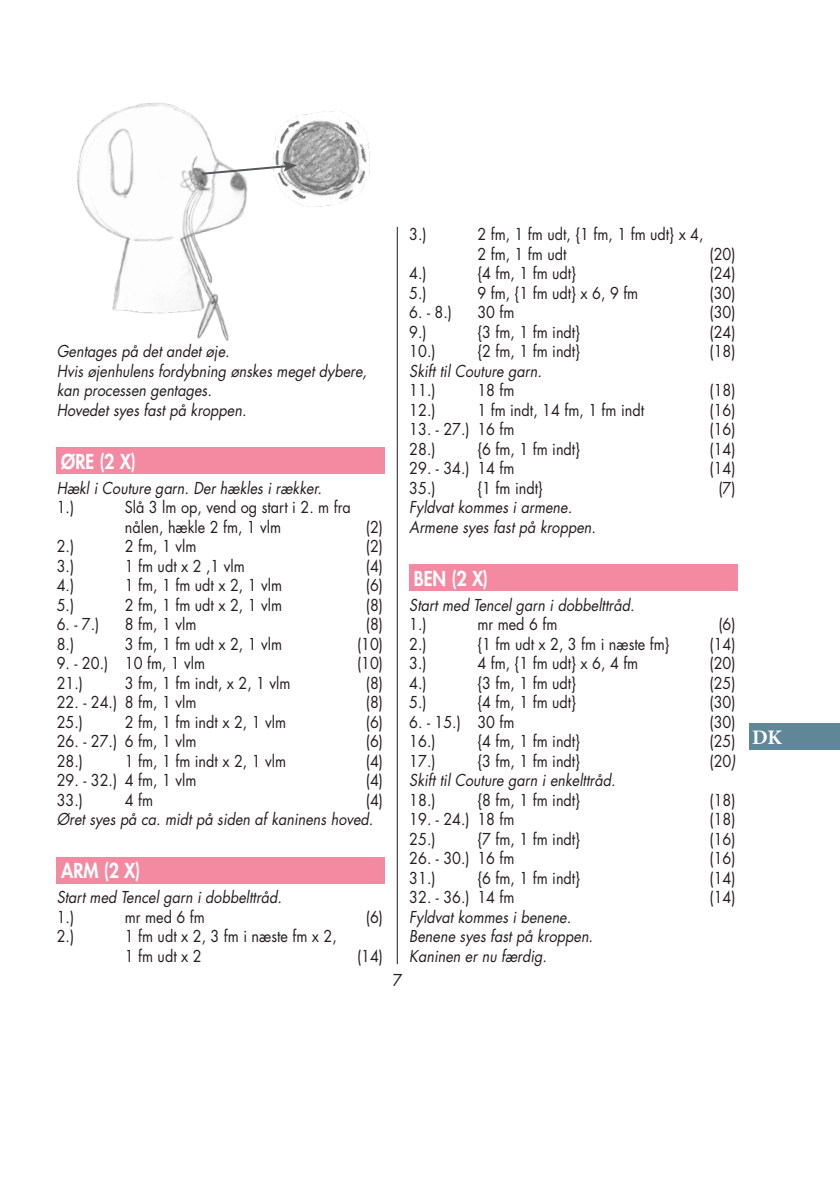
<style>
.page{position:relative;width:840px;height:1191px;background:#fff}
.page>*{position:absolute;margin:0;border:0;box-sizing:border-box;transform-origin:0 0}
.t1{font:700 20.6px "Minion Pro";color:#fff}
.t2{font:800 20px "Futura Std";color:#fff;scale:.9 1}
.t3{font:16px/19.6px "Futura Std";color:#231f20;scale:.9 1}
.t4{font:italic 16px/19.6px "Futura Std";color:#231f20;scale:.9 1}
.t5{font:16px "Futura Std";color:#231f20}
.s1{font-style:italic}
</style>
<div class="page">
<hr style="left:397px;top:227px;width:1px;height:737px;background:#231f20">
<div style="left:748px;top:723px;width:91px;height:27px;background:#5f8798"></div>
<div style="left:57px;top:447px;width:327px;height:27px;background:#f38aa2"></div>
<div style="left:57px;top:857px;width:327px;height:26px;background:#f38aa2"></div>
<div style="left:409px;top:564px;width:328px;height:27px;background:#f38aa2"></div>
<img style="left:77px;top:103px;width:171px;height:238px">
<img style="left:273px;top:111px;width:97px;height:96px">
<svg style="left:200px;top:161px;width:97px;height:15px"></svg>
<p class="t4" style="left:57px;top:341px;width:193px">Gentages på det andet øje.</p>
<p class="t4" style="left:57px;top:361px;width:346px">Hvis øjenhulens fordybning ønskes meget dybere, kan processen gentages.</p>
<p class="t4" style="left:57px;top:400px;width:212px">Hovedet syes fast på kroppen.</p>
<p class="t2" style="left:61px;top:448px;width:84px">ØRE (2 X)</p>
<p class="t4" style="left:57px;top:478px;width:296px">Hækl i Couture garn. Der hækles i rækker.</p>
<p class="t3" style="left:57px;top:497px;width:21px">1.)</p>
<p class="t3" style="left:125px;top:497px;width:252px">Slå 3 lm op, vend og start i 2. m fra nålen, hækle 2 fm, 1 vlm</p>
<p class="t3" style="left:366px;top:517px;width:21px">(2)</p>
<p class="t3" style="left:57px;top:536px;width:21px">2.)</p>
<p class="t3" style="left:125px;top:536px;width:81px">2 fm, 1 vlm</p>
<p class="t3" style="left:366px;top:536px;width:21px">(2)</p>
<p class="t3" style="left:57px;top:556px;width:21px">3.)</p>
<p class="t3" style="left:125px;top:556px;width:135px">1 fm udt x 2 ,1 vlm</p>
<p class="t3" style="left:366px;top:556px;width:21px">(4)</p>
<p class="t3" style="left:57px;top:575px;width:21px">4.)</p>
<p class="t3" style="left:125px;top:575px;width:176px">1 fm, 1 fm udt x 2, 1 vlm</p>
<p class="t3" style="left:366px;top:575px;width:21px">(6)</p>
<p class="t3" style="left:57px;top:595px;width:21px">5.)</p>
<p class="t3" style="left:125px;top:595px;width:176px">2 fm, 1 fm udt x 2, 1 vlm</p>
<p class="t3" style="left:366px;top:595px;width:21px">(8)</p>
<p class="t3" style="left:57px;top:614px;width:49px">6. - 7.)</p>
<p class="t3" style="left:125px;top:614px;width:81px">8 fm, 1 vlm</p>
<p class="t3" style="left:366px;top:614px;width:21px">(8)</p>
<p class="t3" style="left:57px;top:634px;width:21px">8.)</p>
<p class="t3" style="left:125px;top:634px;width:176px">3 fm, 1 fm udt x 2, 1 vlm</p>
<p class="t3" style="left:357px;top:634px;width:30px">(10)</p>
<p class="t3" style="left:57px;top:653px;width:166px">9. - 20.) 10 fm, 1 vlm</p>
<p class="t3" style="left:357px;top:653px;width:30px">(10)</p>
<p class="t3" style="left:57px;top:673px;width:31px">21.)</p>
<p class="t3" style="left:125px;top:673px;width:185px">3 fm, 1 fm indt, x 2, 1 vlm</p>
<p class="t3" style="left:366px;top:673px;width:21px">(8)</p>
<p class="t3" style="left:57px;top:692px;width:157px">22. - 24.) 8 fm, 1 vlm</p>
<p class="t3" style="left:366px;top:692px;width:21px">(8)</p>
<p class="t3" style="left:57px;top:712px;width:31px">25.)</p>
<p class="t3" style="left:125px;top:712px;width:181px">2 fm, 1 fm indt x 2, 1 vlm</p>
<p class="t3" style="left:366px;top:712px;width:21px">(6)</p>
<p class="t3" style="left:57px;top:731px;width:157px">26. - 27.) 6 fm, 1 vlm</p>
<p class="t3" style="left:366px;top:731px;width:21px">(6)</p>
<p class="t3" style="left:57px;top:751px;width:31px">28.)</p>
<p class="t3" style="left:125px;top:751px;width:181px">1 fm, 1 fm indt x 2, 1 vlm</p>
<p class="t3" style="left:366px;top:751px;width:21px">(4)</p>
<p class="t3" style="left:57px;top:770px;width:157px">29. - 32.) 4 fm, 1 vlm</p>
<p class="t3" style="left:366px;top:770px;width:21px">(4)</p>
<p class="t3" style="left:57px;top:790px;width:31px">33.)</p>
<p class="t3" style="left:125px;top:790px;width:33px">4 fm</p>
<p class="t3" style="left:366px;top:790px;width:21px">(4)</p>
<p class="t4" style="left:57px;top:809px;width:353px">Øret syes på ca. midt på siden af kaninens hoved.</p>
<p class="t2" style="left:61px;top:858px;width:89px">ARM (2 X)</p>
<p class="t4" style="left:57px;top:887px;width:251px">Start med Tencel garn i dobbelttråd.</p>
<p class="t3" style="left:57px;top:907px;width:21px">1.)</p>
<p class="t3" style="left:125px;top:907px;width:90px">mr med 6 fm</p>
<p class="t3" style="left:366px;top:907px;width:21px">(6)</p>
<p class="t3" style="left:57px;top:926px;width:21px">2.)</p>
<p class="t3" style="left:125px;top:926px;width:237px">1 fm udt x 2, 3 fm i næste fm x 2,</p>
<p class="t3" style="left:125px;top:946px;width:87px">1 fm udt x 2</p>
<p class="t3" style="left:357px;top:946px;width:30px">(14)</p>
<p class="t3" style="left:409px;top:224px;width:21px">3.)</p>
<p class="t3" style="left:477px;top:224px;width:253px">2 fm, 1 fm udt, {1 fm, 1 fm udt} x 4,</p>
<p class="t3" style="left:477px;top:244px;width:100px">2 fm, 1 fm udt</p>
<p class="t3" style="left:709px;top:244px;width:30px">(20)</p>
<p class="t3" style="left:409px;top:263px;width:21px">4.)</p>
<p class="t3" style="left:477px;top:263px;width:111px">{4 fm, 1 fm udt}</p>
<p class="t3" style="left:709px;top:263px;width:30px">(24)</p>
<p class="t3" style="left:409px;top:283px;width:21px">5.)</p>
<p class="t3" style="left:477px;top:283px;width:180px">9 fm, {1 fm udt} x 6, 9 fm</p>
<p class="t3" style="left:709px;top:283px;width:30px">(30)</p>
<p class="t3" style="left:409px;top:302px;width:49px">6. - 8.)</p>
<p class="t3" style="left:477px;top:302px;width:43px">30 fm</p>
<p class="t3" style="left:709px;top:302px;width:30px">(30)</p>
<p class="t3" style="left:409px;top:322px;width:21px">9.)</p>
<p class="t3" style="left:477px;top:322px;width:116px">{3 fm, 1 fm indt}</p>
<p class="t3" style="left:709px;top:322px;width:30px">(24)</p>
<p class="t3" style="left:409px;top:341px;width:31px">10.)</p>
<p class="t3" style="left:477px;top:341px;width:116px">{2 fm, 1 fm indt}</p>
<p class="t3" style="left:709px;top:341px;width:30px">(18)</p>
<p class="t4" style="left:409px;top:361px;width:149px">Skift til Couture garn.</p>
<p class="t3" style="left:409px;top:380px;width:31px">11.)</p>
<p class="t3" style="left:477px;top:380px;width:43px">18 fm</p>
<p class="t3" style="left:709px;top:380px;width:30px">(18)</p>
<p class="t3" style="left:409px;top:400px;width:31px">12.)</p>
<p class="t3" style="left:477px;top:400px;width:187px">1 fm indt, 14 fm, 1 fm indt</p>
<p class="t3" style="left:709px;top:400px;width:30px">(16)</p>
<p class="t3" style="left:409px;top:419px;width:118px">13. - 27.) 16 fm</p>
<p class="t3" style="left:709px;top:419px;width:30px">(16)</p>
<p class="t3" style="left:409px;top:439px;width:31px">28.)</p>
<p class="t3" style="left:477px;top:439px;width:116px">{6 fm, 1 fm indt}</p>
<p class="t3" style="left:709px;top:439px;width:30px">(14)</p>
<p class="t3" style="left:409px;top:458px;width:118px">29. - 34.) 14 fm</p>
<p class="t3" style="left:709px;top:458px;width:30px">(14)</p>
<p class="t3" style="left:409px;top:478px;width:31px">35.)</p>
<p class="t3" style="left:477px;top:478px;width:74px">{1 fm indt}</p>
<p class="t3" style="left:718px;top:478px;width:21px">(7)</p>
<p class="t4" style="left:409px;top:497px;width:182px">Fyldvat kommes i armene.</p>
<p class="t4" style="left:409px;top:517px;width:209px">Armene syes fast på kroppen.</p>
<p class="t2" style="left:413px;top:565px;width:84px">BEN (2 X)</p>
<p class="t4" style="left:409px;top:595px;width:251px">Start med Tencel garn i dobbelttråd.</p>
<p class="t3" style="left:409px;top:614px;width:21px">1.)</p>
<p class="t3" style="left:477px;top:614px;width:90px">mr med 6 fm</p>
<p class="t3" style="left:718px;top:614px;width:21px">(6)</p>
<p class="t3" style="left:409px;top:634px;width:21px">2.)</p>
<p class="t3" style="left:477px;top:634px;width:215px">{1 fm udt x 2, 3 fm i næste fm}</p>
<p class="t3" style="left:709px;top:634px;width:30px">(14)</p>
<p class="t3" style="left:409px;top:653px;width:21px">3.)</p>
<p class="t3" style="left:477px;top:653px;width:180px">4 fm, {1 fm udt} x 6, 4 fm</p>
<p class="t3" style="left:709px;top:653px;width:30px">(20)</p>
<p class="t3" style="left:409px;top:673px;width:21px">4.)</p>
<p class="t3" style="left:477px;top:673px;width:111px">{3 fm, 1 fm udt}</p>
<p class="t3" style="left:709px;top:673px;width:30px">(25)</p>
<p class="t3" style="left:409px;top:692px;width:21px">5.)</p>
<p class="t3" style="left:477px;top:692px;width:111px">{4 fm, 1 fm udt}</p>
<p class="t3" style="left:709px;top:692px;width:30px">(30)</p>
<p class="t3" style="left:409px;top:712px;width:118px">6. - 15.) 30 fm</p>
<p class="t3" style="left:709px;top:712px;width:30px">(30)</p>
<p class="t3" style="left:409px;top:731px;width:31px">16.)</p>
<p class="t3" style="left:477px;top:731px;width:116px">{4 fm, 1 fm indt}</p>
<p class="t3" style="left:709px;top:731px;width:30px">(25)</p>
<p class="t3" style="left:409px;top:751px;width:31px">17.)</p>
<p class="t3" style="left:477px;top:751px;width:116px">{3 fm, 1 fm indt}</p>
<p class="t3" style="left:709px;top:751px;width:30px">(20<span class="s1">)</span></p>
<p class="t4" style="left:409px;top:770px;width:230px">Skift til Couture garn i enkelttråd.</p>
<p class="t3" style="left:409px;top:790px;width:31px">18.)</p>
<p class="t3" style="left:477px;top:790px;width:116px">{8 fm, 1 fm indt}</p>
<p class="t3" style="left:709px;top:790px;width:30px">(18)</p>
<p class="t3" style="left:409px;top:809px;width:118px">19. - 24.) 18 fm</p>
<p class="t3" style="left:709px;top:809px;width:30px">(18)</p>
<p class="t3" style="left:409px;top:829px;width:31px">25.)</p>
<p class="t3" style="left:477px;top:829px;width:116px">{7 fm, 1 fm indt}</p>
<p class="t3" style="left:709px;top:829px;width:30px">(16)</p>
<p class="t3" style="left:409px;top:848px;width:118px">26. - 30.) 16 fm</p>
<p class="t3" style="left:709px;top:848px;width:30px">(16)</p>
<p class="t3" style="left:409px;top:868px;width:31px">31.)</p>
<p class="t3" style="left:477px;top:868px;width:116px">{6 fm, 1 fm indt}</p>
<p class="t3" style="left:709px;top:868px;width:30px">(14)</p>
<p class="t3" style="left:409px;top:887px;width:118px">32. - 36.) 14 fm</p>
<p class="t3" style="left:709px;top:887px;width:30px">(14)</p>
<p class="t4" style="left:409px;top:907px;width:181px">Fyldvat kommes i benene.</p>
<p class="t4" style="left:409px;top:926px;width:205px">Benene syes fast på kroppen.</p>
<p class="t4" style="left:409px;top:946px;width:154px">Kaninen er nu færdig.</p>
<p class="t5" style="left:392px;top:969px;width:11px">7</p>
<p class="t1" style="left:751px;top:723px;width:31px">DK</p>
</div>
